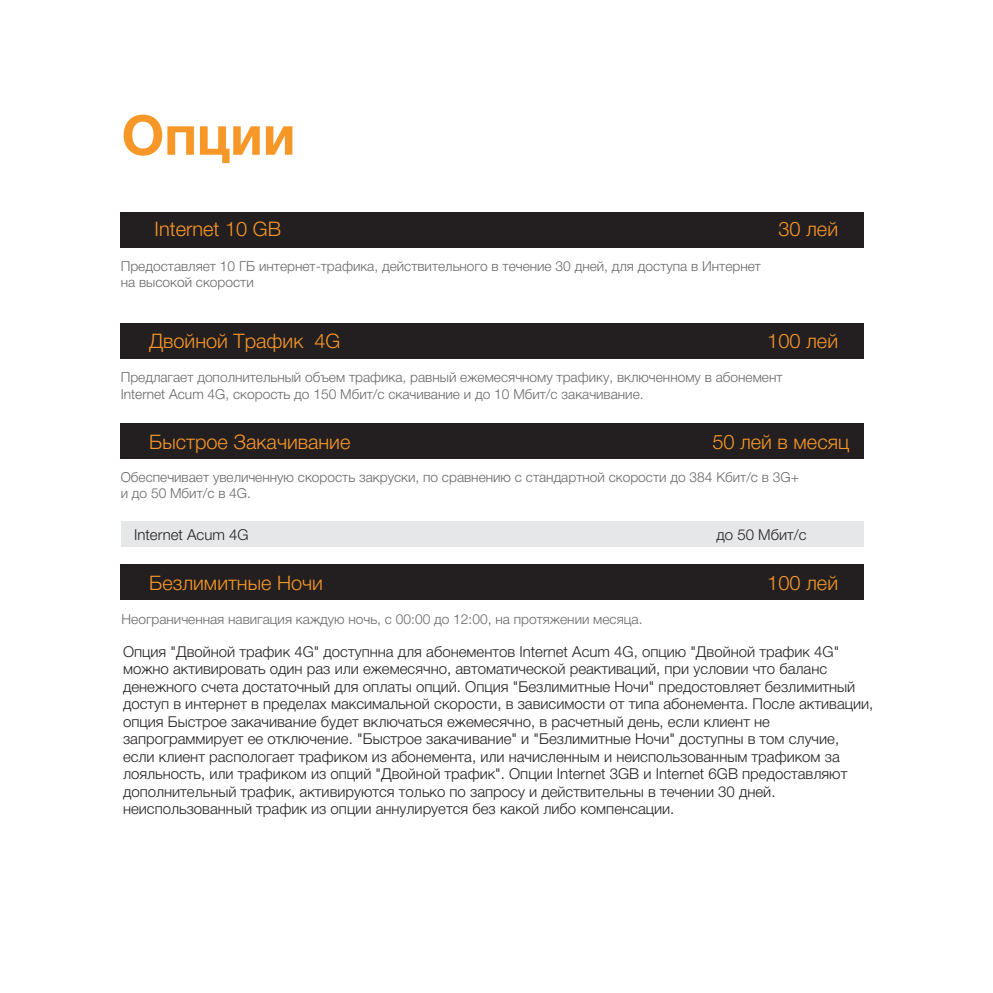
<style>
.page{position:relative;width:993px;height:993px;background:#fff}
.page>*{position:absolute;margin:0;border:0;box-sizing:border-box;transform-origin:0 0}
.t1{font:700 55px "Helvetica Neue LT Pro";color:#f79727}
.t2{font:300 20px "Helvetica Neue LT Pro";color:#f79727}
.t3{font:300 15px/17.5px "Helvetica Neue LT Pro";color:#231f20}
.t4{font:300 13.75px/16.5px "Helvetica Neue LT Pro";color:#686868}
</style>
<div class="page">
<div style="left:121px;top:211px;width:742px;height:36px;background:#231f20"></div>
<div style="left:121px;top:423px;width:742px;height:36px;background:#231f20"></div>
<div style="left:121px;top:521px;width:742px;height:25px;background:#e6e7e9"></div>
<div style="left:121px;top:564px;width:742px;height:36px;background:#231f20"></div>
<div style="left:121px;top:323px;width:742px;height:35px;background:#231f20"></div>
<h1 class="t1" style="left:121px;top:100px;width:175px">Опции</h1>
<h2 class="t2" style="left:154px;top:217px;width:128px">Internet 10 GB</h2>
<h2 class="t2" style="left:778px;top:217px;width:61px">30 лей</h2>
<p class="t4" style="left:121px;top:257px;width:641px">Предоставляет 10 ГБ интернет-трафика, действительного в течение 30 дней, для доступа в Интернет на высокой скорости</p>
<h2 class="t2" style="left:149px;top:329px;width:193px">Двойной Трафик 4G</h2>
<h2 class="t2" style="left:767px;top:329px;width:72px">100 лей</h2>
<p class="t4" style="left:121px;top:369px;width:663px">Предлагает дополнительный объем трафика, равный ежемесячному трафику, включенному в абонемент<br>Internet Acum 4G, скорость до 150 Мбит/с скачивание и до 10 Мбит/с закачивание.</p>
<h2 class="t2" style="left:149px;top:430px;width:203px">Быстрое Закачивание</h2>
<h2 class="t2" style="left:712px;top:430px;width:138px">50 лей в месяц</h2>
<p class="t4" style="left:121px;top:468px;width:679px">Обеспечивает увеличенную скорость закруски, по сравнению с стандартной скорости до 384 Кбит/c в 3G+ и до 50 Мбит/c в 4G.</p>
<p class="t3" style="left:134px;top:525px;width:116px">Internet Acum 4G</p>
<p class="t3" style="left:716px;top:525px;width:92px">до 50 Мбит/с</p>
<h2 class="t2" style="left:149px;top:570px;width:175px">Безлимитные Ночи</h2>
<h2 class="t2" style="left:767px;top:570px;width:72px">100 лей</h2>
<p class="t4" style="left:121px;top:610px;width:522px">Неограниченная навигация каждую ночь, с 00:00 до 12:00, на протяжении месяца.</p>
<p class="t3" style="left:123px;top:642px;width:751px">Опция "Двойной трафик 4G" доступнна для абонементов Internet Acum 4G, опцию "Двойной трафик 4G" можно активировать один раз или ежемесячно, автоматической реактиваций, при условии что баланс денежного счета достаточный для оплаты опций. Опция "Безлимитные Ночи" предостовляет безлимитный доступ в интернет в пределах максимальной скорости, в зависимости от типа абонемента. После активации, опция Быстрое закачивание будет включаться ежемесячно, в расчетный день, если клиент не запрограммирует ее отключение. "Быстрое закачивание" и "Безлимитные Ночи" доступны в том случие, если клиент распологает трафиком из абонемента, или начисленным и неиспользованным трафиком за лояльность, или трафиком из опций "Двойной трафик". Опции Internet 3GB и Internet 6GB предоставляют дополнительный трафик, активируются только по запросу и действительны в течении 30 дней. неиспользованный трафик из опции аннулируется без какой либо компенсации.</p>
</div>
